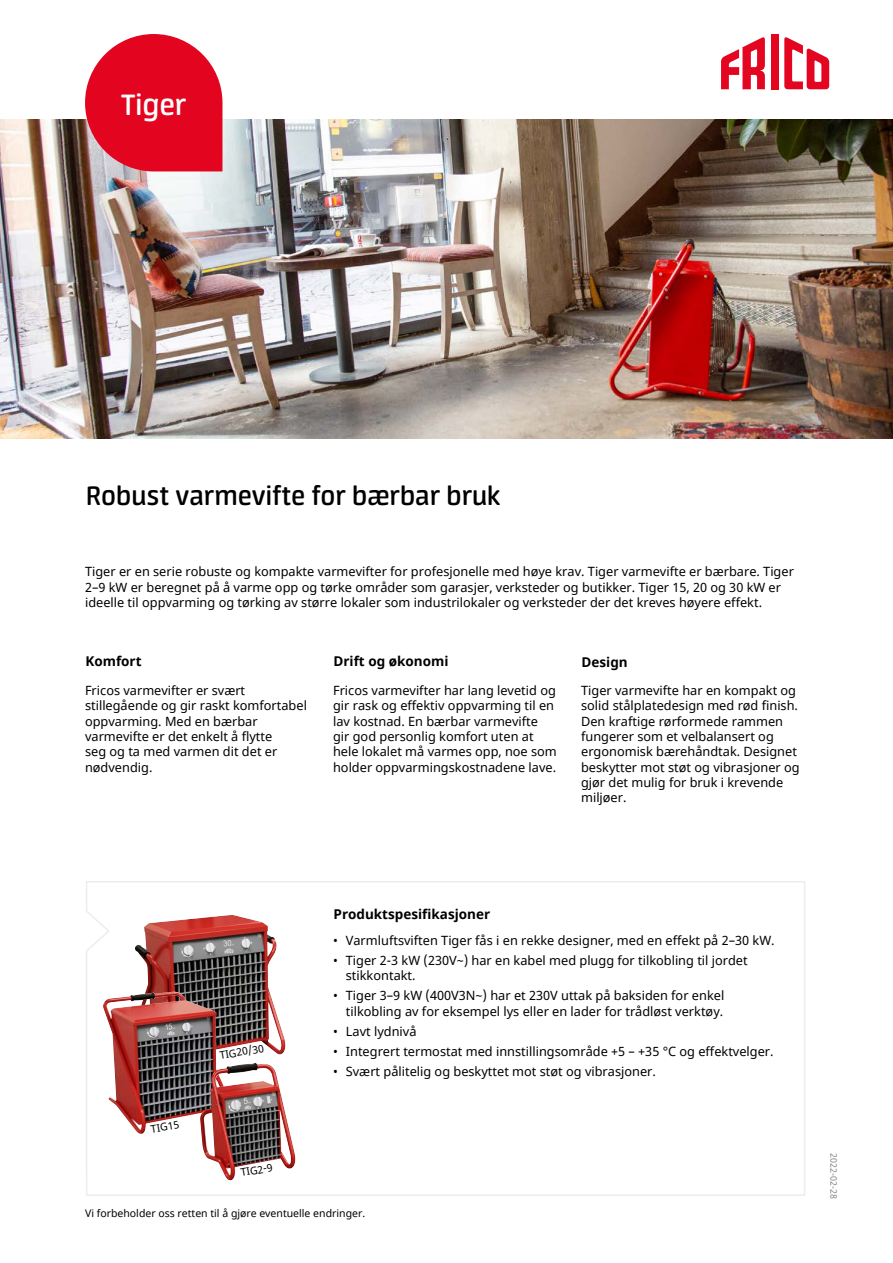
<style>
.page{position:relative;width:893px;height:1263px;background:#fff}
.page>*{position:absolute;margin:0;border:0;box-sizing:border-box;transform-origin:0 0}
.t1{font:600 33px "Neuron";color:#fff}
.t2{font:600 30px "Neuron";color:#000}
.t3{font:700 13.5px "Noto Sans";color:#000}
.t4{font:12.75px/15.3px "Noto Sans";color:#000}
.t5{font:10.5px "Noto Sans";color:#000}
.t6{font:9px "Noto Sans";color:#878787}
</style>
<div class="page">
<svg style="left:86px;top:881px;width:719px;height:315px"></svg>
<img style="left:0;top:119px;width:893px;height:319px">
<img style="left:144px;top:915px;width:88px;height:17px">
<img style="left:106px;top:992px;width:68px;height:8px">
<img style="left:211px;top:1063px;width:45px;height:20px">
<svg style="left:85px;top:34px;width:137px;height:137px;background:#e4283f"></svg>
<div style="left:771px;top:34px;width:7px;height:55px;background:#e40520"></div>
<svg style="left:784px;top:37px;width:45px;height:52px"></svg>
<svg style="left:721px;top:37px;width:44px;height:52px"></svg>
<h1 class="t1" style="left:121px;top:86px;width:67px">Tiger</h1>
<h2 class="t2" style="left:86px;top:479px;width:416px">Robust varmevifte for bærbar bruk</h2>
<p class="t4" style="left:85px;top:564px;width:710px">Tiger er en serie robuste og kompakte varmevifter for profesjonelle med høye krav. Tiger varmevifte er bærbare. Tiger<br>2–9 kW er beregnet på å varme opp og tørke områder som garasjer, verksteder og butikker. Tiger 15, 20 og 30 kW er ideelle til oppvarming og tørking av større lokaler som industrilokaler og verksteder der det kreves høyere effekt.</p>
<p class="t3" style="left:85px;top:652px;width:58px">Komfort</p>
<p class="t3" style="left:333px;top:652px;width:116px">Drift og økonomi</p>
<p class="t3" style="left:582px;top:652px;width:48px">Design</p>
<p class="t4" style="left:85px;top:683px;width:223px">Fricos varmevifter er svært stillegående og gir raskt komfortabel oppvarming. Med en bærbar varmevifte er det enkelt å flytte<br>seg og ta med varmen dit det er nødvendig.</p>
<p class="t4" style="left:333px;top:683px;width:225px">Fricos varmevifter har lang levetid og gir rask og effektiv oppvarming til en lav kostnad. En bærbar varmevifte gir god personlig komfort uten at hele lokalet må varmes opp, noe som holder oppvarmingskostnadene lave.</p>
<p class="t4" style="left:581px;top:683px;width:220px">Tiger varmevifte har en kompakt og solid stålplatedesign med rød finish.<br>Den kraftige rørformede rammen fungerer som et velbalansert og ergonomisk bærehåndtak. Designet beskytter mot støt og vibrasjoner og gjør det mulig for bruk i krevende miljøer.</p>
<p class="t5" style="left:150px;top:1122px;width:30px;rotate:-10deg">TIG15</p>
<p class="t5" style="left:218px;top:1048px;width:46px;rotate:-10deg">TIG20/30</p>
<p class="t5" style="left:240px;top:1165px;width:34px;rotate:-10deg">TIG2-9</p>
<p class="t3" style="left:333px;top:904px;width:158px">Produktspesifikasjoner</p>
<p class="t4" style="left:333px;top:933px;width:443px">• Varmluftsviften Tiger fås i en rekke designer, med en effekt på 2–30 kW.</p>
<p class="t4" style="left:346px;top:952px;width:403px;line-height:15.8px;text-indent:-13px">• Tiger 2-3 kW (230V~) har en kabel med plugg for tilkobling til jordet stikkontakt.</p>
<p class="t4" style="left:333px;top:988px;width:393px;line-height:15.8px;text-align:right">• Tiger 3–9 kW (400V3N~) har et 230V uttak på baksiden for enkel tilkobling av for eksempel lys eller en lader for trådløst verktøy.</p>
<p class="t4" style="left:333px;top:1024px;width:85px">• Lavt lydnivå</p>
<p class="t4" style="left:333px;top:1044px;width:442px">• Integrert termostat med innstillingsområde +5 – +35 °C og effektvelger.</p>
<p class="t4" style="left:333px;top:1064px;width:324px">• Svært pålitelig og beskyttet mot støt og vibrasjoner.</p>
<p class="t5" style="left:85px;top:1206px;width:282px">Vi forbeholder oss retten til å gjøre eventuelle endringer.</p>
<p class="t6" style="left:840px;top:1153px;width:47px;rotate:90deg">2022-02-28</p>
</div>
